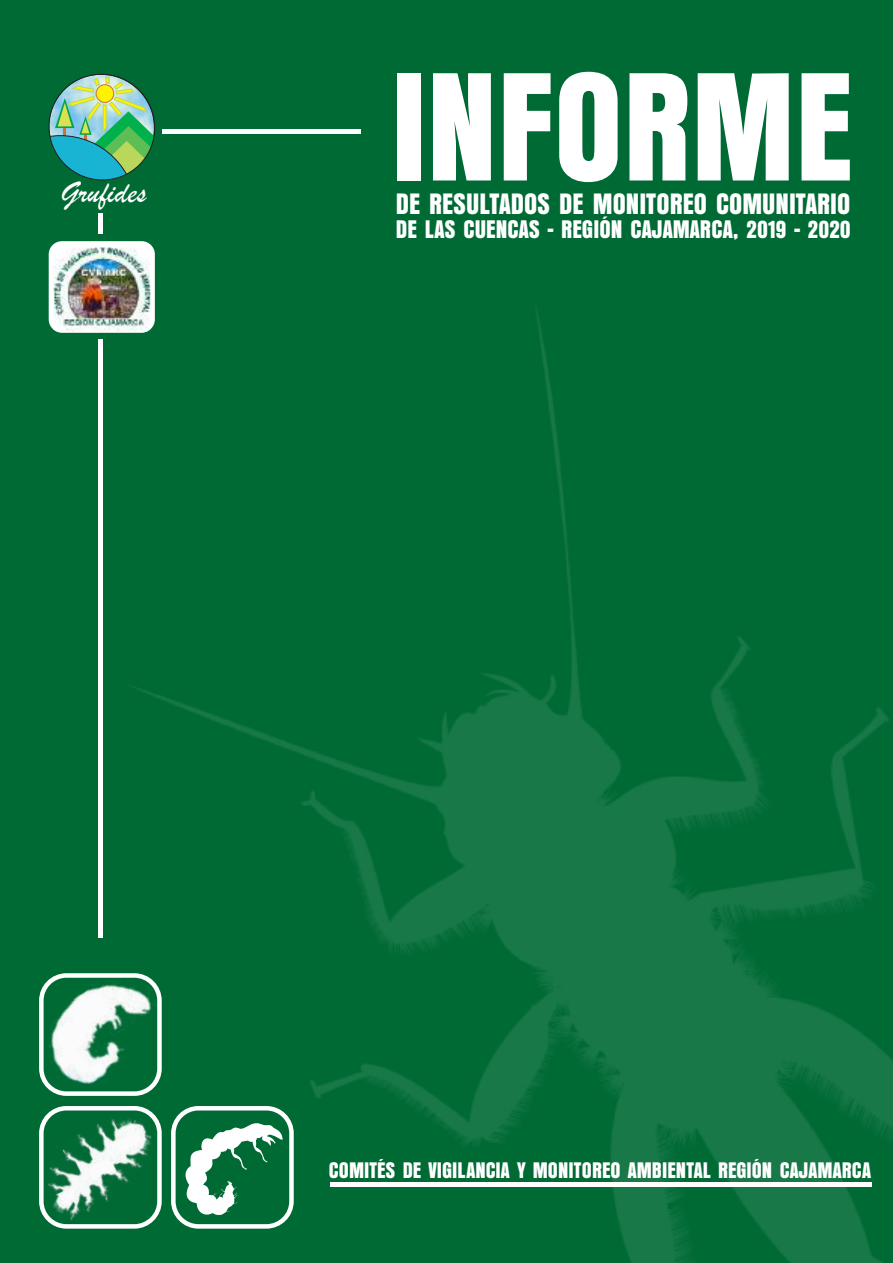
<style>
.page{position:relative;width:893px;height:1263px;background:#fff}
.page>*{position:absolute;margin:0;border:0;box-sizing:border-box;transform-origin:0 0}
.t1{font:160.8px "Anzeigen Gro T";color:#fff}
.t2{font:31.2px "Brush Script";color:#fff}
.t3{font:30.75px "Anzeigen Gro T";color:#fff}
.t4{font:26.55px "Anzeigen Gro T";color:#fff}
.t5{font:23.4px "Anzeigen Gro T";color:#fff}
</style>
<div class="page">
<div style="left:0;top:0;width:893px;height:1262px;background:#006a35"></div>
<img style="left:48px;top:241px;width:845px;height:1021px">
<img style="left:44px;top:1108px;width:115px;height:117px">
<div style="left:39px;top:1106px;width:123px;height:122px;border:4px solid #fff;border-radius:25px"></div>
<img style="left:44px;top:975px;width:115px;height:118px">
<div style="left:39px;top:973px;width:123px;height:123px;border:4px solid #fff;border-radius:25px"></div>
<div style="left:171px;top:1106px;width:123px;height:122px;border:4px solid #fff;border-radius:25px"></div>
<div style="left:98px;top:129px;width:263px;height:5px;background:#fff"></div>
<div style="left:98px;top:131px;width:5px;height:806px;background:#fff"></div>
<svg style="left:183px;top:1121px;width:101px;height:95px"></svg>
<div style="left:330px;top:1182px;width:541px;height:5px;background:#fff"></div>
<div style="left:36px;top:68px;width:126px;height:144px;background:#006a35"></div>
<svg style="left:48px;top:73px;width:108px;height:108px"></svg>
<div style="left:72px;top:235px;width:58px;height:104px;background:#006a35"></div>
<div style="left:49px;top:241px;width:106px;height:92px;background:#fff;border-radius:13px"></div>
<img style="left:53px;top:247px;width:97px;height:86px">
<h2 class="t2" style="left:61px;top:174px;width:87px">Grufides</h2>
<h1 class="t1" style="left:391px;top:40px;width:464px">INFORME</h1>
<h3 class="t3" style="left:396px;top:187px;width:456px">DE RESULTADOS DE MONITOREO COMUNITARIO</h3>
<p class="t4" style="left:396px;top:215px;width:456px">DE LAS CUENCAS - REGIÓN CAJAMARCA, 2019 - 2020</p>
<p class="t5" style="left:329px;top:1157px;width:543px">COMITÉS DE VIGILANCIA Y MONITOREO AMBIENTAL REGIÓN CAJAMARCA</p>
</div>
